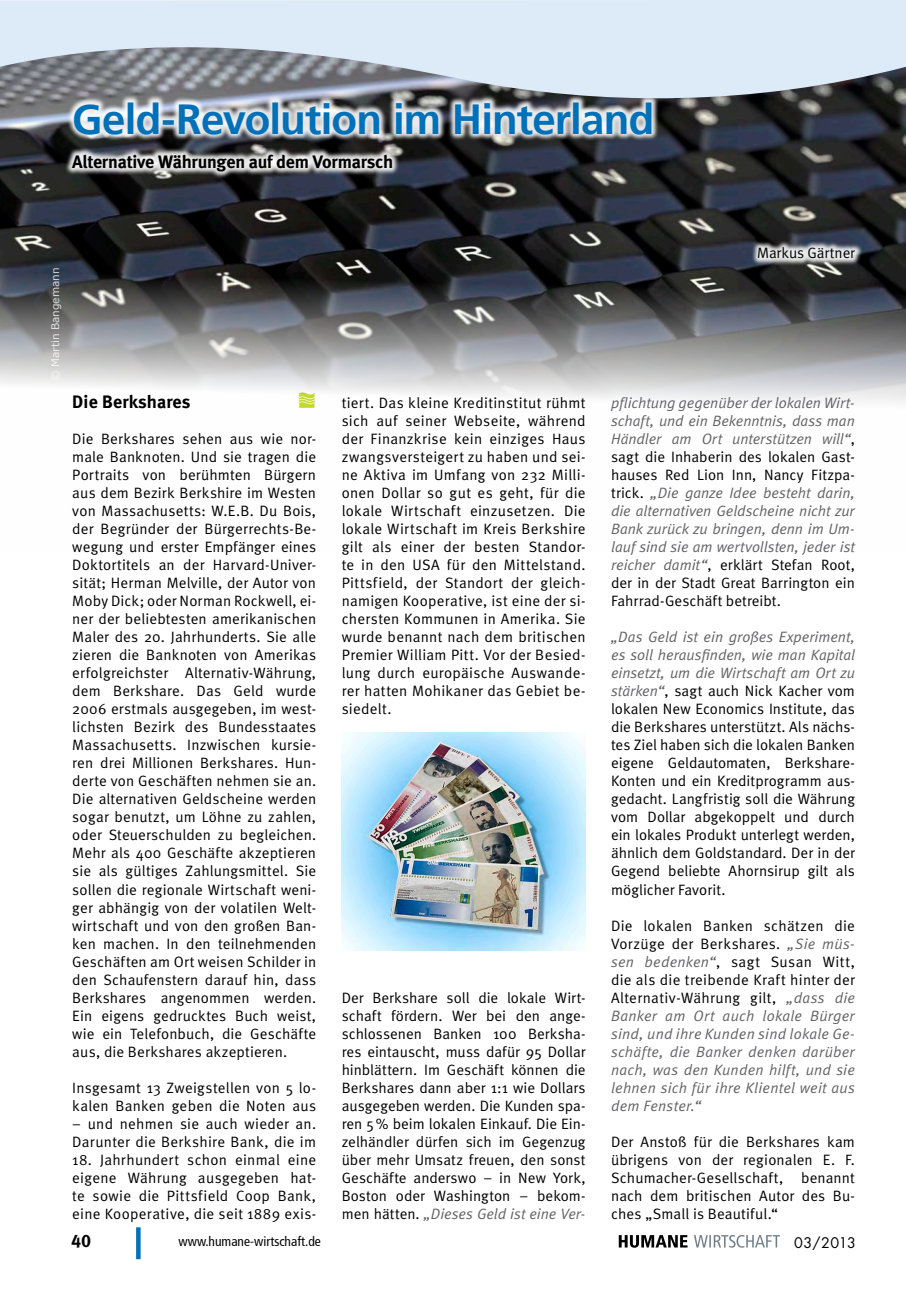
<style>
.page{position:relative;width:906px;height:1289px;background:#fff}
.page>*{position:absolute;margin:0;border:0;box-sizing:border-box;transform-origin:0 0}
.Headline_1{font:700 42px "Frutiger 65";letter-spacing:-.02em;color:#0070b9}
.Headline_2{font:700 18px "Meta";letter-spacing:-.015em;color:#000}
.Zwischenüberschrift{font:700 18px "Meta";letter-spacing:.01em;color:#000}
.t1{font:18px "Meta Bold LF";color:#000}
.Fließtext_Meta_Norma{font:15px/18px "Meta Normal";letter-spacing:.015em;color:#000;text-align:justify}
.Fließtext_Meta_Norma-2{font:italic 15px/18px "Meta Normal";letter-spacing:.01em;color:#636366;text-align:justify}
.Autor{font:15px "Meta Normal";letter-spacing:-.005em;color:#000}
.t2{font:14.25px "Futura";letter-spacing:.005em;color:#000}
.t3{font:condensed 13.5px "Frutiger 57";color:#000}
.t4{font:10.5px "MS Reference Sans Serif";letter-spacing:-.005em;color:#fff}
.s1{font-style:italic;color:#636366}
.s2{font-style:normal;color:#000}
</style>
<div class="page">
<div style="left:136px;top:1227px;width:5px;height:32px;background:#0070b9"></div>
<svg style="left:619px;top:1235px;width:68px;height:12px"></svg>
<svg style="left:694px;top:1235px;width:86px;height:12px"></svg>
<img style="left:0;top:106px;width:906px;height:297px">
<img style="left:342px;top:732px;width:243px;height:218px">
<svg style="left:298px;top:392px;width:17px;height:16px"></svg>
<div style="left:65px;top:94px;width:798px;height:172px;background:#fff;opacity:.9"></div>
<svg style="left:0;top:0;width:906px;height:106px;background:#bbc5d0"></svg>
<p class="Headline_1" style="left:72px;top:94px;width:583px">Geld-Revolution im Hinterland</p>
<p class="Headline_2" style="left:72px;top:151px;width:322px">Alternative Währungen auf dem Vormarsch</p>
<p class="t4" style="left:49px;top:381px;width:114px;rotate:-90deg">© Martin Bangemann</p>
<p class="Autor" style="left:757px;top:244px;width:99px">Markus Gärtner</p>
<p class="Zwischenüberschrift" style="left:72px;top:391px;width:120px">Die Berkshares</p>
<p class="Fließtext_Meta_Norma" style="left:72px;top:430px;width:245px">Die Berkshares sehen aus wie nor&shy;male Banknoten. Und sie tragen die Portraits von berühmten Bürgern aus dem Bezirk Berkshire im Westen von Massachusetts: W.E.B. Du Bois, der Begründer der Bürgerrechts-Be&shy;wegung und erster Empfänger eines Doktortitels an der Harvard-Univer&shy;sität; Herman Melville, der Autor von Moby Dick; oder Norman Rockwell, ei&shy;ner der beliebtesten amerikanischen Maler des 20. Jahrhunderts. Sie alle zieren die Banknoten von Amerikas erfolgreichster Alternativ-Währung, dem Berkshare. Das Geld wurde 2006 erstmals ausgegeben, im west&shy;lichsten Bezirk des Bundesstaates Massachusetts. Inzwischen kursie&shy;ren drei Millionen Berkshares. Hun&shy;derte von Geschäften nehmen sie an.<br>Die alternativen Geldscheine werden sogar benutzt, um Löhne zu zahlen, oder Steuerschulden zu begleichen.<br>Mehr als 400 Geschäfte akzeptieren sie als gültiges Zahlungsmittel. Sie sollen die regionale Wirtschaft weni&shy;ger abhängig von der volatilen Welt&shy;wirtschaft und von den großen Ban&shy;ken machen. In den teilnehmenden Geschäften am Ort weisen Schilder in den Schaufenstern darauf hin, dass Berkshares angenommen werden.<br>Ein eigens gedrucktes Buch weist, wie ein Telefonbuch, die Geschäfte aus, die Berkshares akzeptieren.</p>
<p class="Fließtext_Meta_Norma" style="left:72px;top:1078px;width:245px">Insgesamt 13 Zweigstellen von 5 lo&shy;kalen Banken geben die Noten aus</p>
<p class="Fließtext_Meta_Norma" style="left:72px;top:1114px;width:245px">– und nehmen sie auch wieder an.<br>Darunter die Berkshire Bank, die im</p>
<p class="Fließtext_Meta_Norma" style="left:72px;top:1150px;width:245px">18. Jahrhundert schon einmal eine eigene Währung ausgegeben hat&shy;te sowie die Pittsfield Coop Bank, eine Kooperative, die seit 1889 exis-</p>
<p class="Fließtext_Meta_Norma" style="left:342px;top:394px;width:245px">tiert. Das kleine Kreditinstitut rühmt sich auf seiner Webseite, während der Finanzkrise kein einziges Haus zwangsversteigert zu haben und sei&shy;ne Aktiva im Umfang von 232 Milli&shy;onen Dollar so gut es geht, für die lokale Wirtschaft einzusetzen. Die lokale Wirtschaft im Kreis Berkshire gilt als einer der besten Standor&shy;te in den USA für den Mittelstand.<br>Pittsfield, der Standort der gleich&shy;namigen Kooperative, ist eine der si&shy;chersten Kommunen in Amerika. Sie wurde benannt nach dem britischen Premier William Pitt. Vor der Besied&shy;lung durch europäische Auswande&shy;rer hatten Mohikaner das Gebiet be&shy;siedelt.</p>
<p class="Fließtext_Meta_Norma" style="left:342px;top:988px;width:245px">Der Berkshare soll die lokale Wirt&shy;schaft fördern. Wer bei den ange&shy;schlossenen Banken 100 Berksha&shy;res eintauscht, muss dafür 95 Dollar hinblättern. Im Geschäft können die Berkshares dann aber 1:1 wie Dollars ausgegeben werden. Die Kunden spa&shy;ren 5% beim lokalen Einkauf. Die Ein&shy;zelhändler dürfen sich im Gegenzug über mehr Umsatz freuen, den sonst Geschäfte anderswo – in New York, Boston oder Washington – bekom&shy;men hätten. <span class="s1">„Dieses Geld ist eine Ver-</span></p>
<p class="Fließtext_Meta_Norma-2" style="left:611px;top:394px;width:245px">pflichtung gegenüber der lokalen Wirt&shy;schaft, und ein Bekenntnis, dass man Händler am Ort unterstützen will“<span class="s2">, sagt die Inhaberin des lokalen Gast&shy;hauses Red Lion Inn, Nancy Fitzpa&shy;trick.</span> „Die ganze Idee besteht darin, die alternativen Geldscheine nicht zur Bank zurück zu bringen, denn im Um&shy;lauf sind sie am wertvollsten, jeder ist reicher damit“<span class="s2">, erklärt Stefan Root, der in der Stadt Great Barrington ein Fahrrad-Geschäft betreibt.</span></p>
<p class="Fließtext_Meta_Norma" style="left:611px;top:628px;width:245px"><span class="s1">„Das Geld ist ein großes Experiment, es soll herausfinden, wie man Kapital einsetzt, um die Wirtschaft am Ort zu stärken“</span>, sagt auch Nick Kacher vom lokalen New Economics Institute, das die Berkshares unterstützt. Als nächs&shy;tes Ziel haben sich die lokalen Banken eigene Geldautomaten, Berkshare-Konten und ein Kreditprogramm aus&shy;gedacht. Langfristig soll die Währung vom Dollar abgekoppelt und durch ein lokales Produkt unterlegt werden, ähnlich dem Goldstandard. Der in der Gegend beliebte Ahornsirup gilt als möglicher Favorit.</p>
<p class="Fließtext_Meta_Norma-2" style="left:611px;top:916px;width:245px"><span class="s2">Die lokalen Banken schätzen die Vorzüge der Berkshares.</span> „Sie müs&shy;sen bedenken“<span class="s2">, sagt Susan Witt, die als die treibende Kraft hinter der Alternativ-Währung gilt,</span> „dass die Banker am Ort auch lokale Bürger sind, und ihre Kunden sind lokale Ge&shy;schäfte, die Banker denken darüber nach, was den Kunden hilft, und sie lehnen sich für ihre Klientel weit aus dem Fenster.“</p>
<p class="Fließtext_Meta_Norma" style="left:611px;top:1132px;width:245px">Der Anstoß für die Berkshares kam übrigens von der regionalen E. F.<br>Schumacher-Gesellschaft, benannt nach dem britischen Autor des Bu&shy;ches „Small is Beautiful.“</p>
<p class="t1" style="left:71px;top:1230px;width:22px">40</p>
<p class="t3" style="left:179px;top:1233px;width:144px">www.humane-wirtschaft.de</p>
<p class="t2" style="left:794px;top:1233px;width:63px">03/2013</p>
</div>
